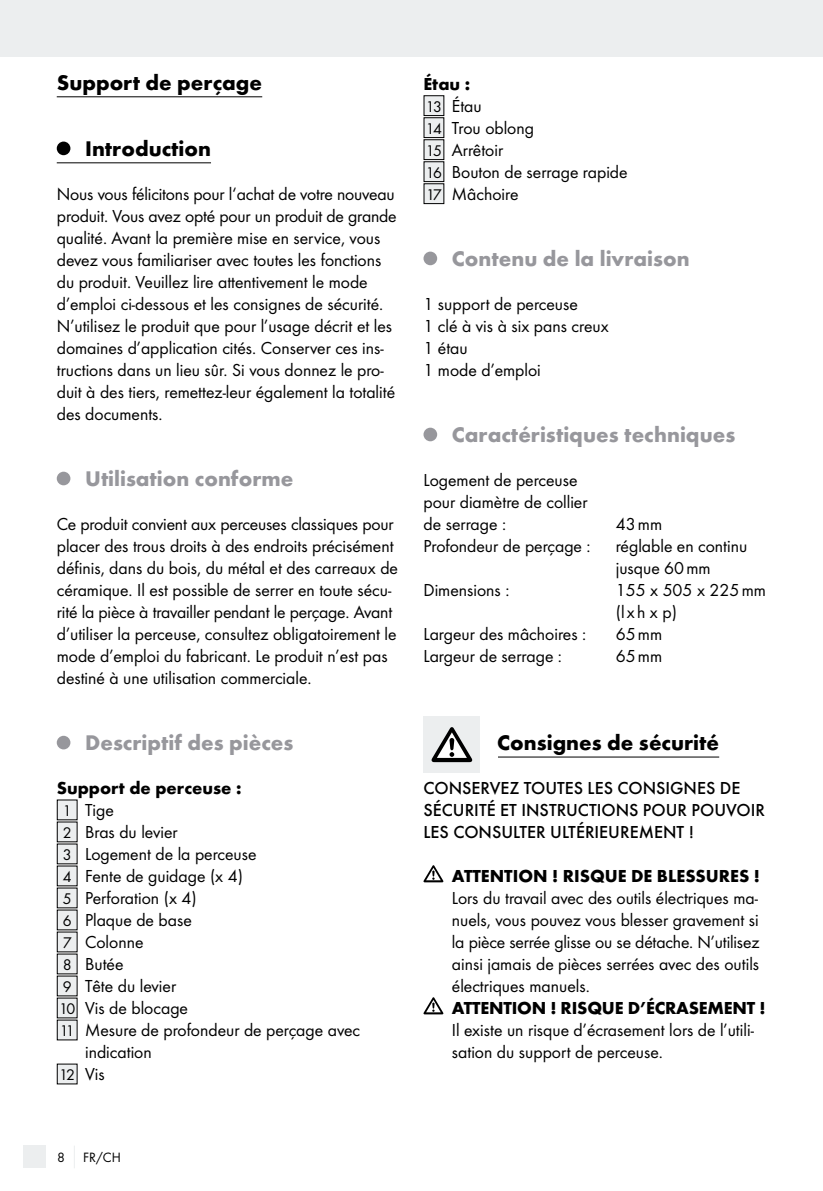
<style>
.page{position:relative;width:823px;height:1191px;background:#fff}
.page>*{position:absolute;margin:0;border:0;box-sizing:border-box;transform-origin:0 0}
.t1{font:700 22px "Futura";color:#97979c}
.t2{font:700 22px "Futura";color:#000}
.t3{font:18px/22px "Futura Boo";color:#000}
.t4{font:500 18px/22px "Futura";color:#000}
.t5{font:700 18px "Futura";color:#000}
.t6{font:14px "Futura Boo";color:#000}
.s1{font-size:16px}
</style>
<div class="page">
<div style="left:0;top:0;width:822px;height:57px;background:#eceeef"></div>
<div style="left:23px;top:1145px;width:22px;height:23px;background:#eceeef"></div>
<svg style="left:74px;top:1146px;width:1px;height:22px"></svg>
<hr style="left:57px;top:96px;width:205px;height:1px;background:#000">
<hr style="left:57px;top:162px;width:154px;height:1px;background:#000">
<div style="left:57px;top:142px;width:13px;height:13px;background:#000;border-radius:50%"></div>
<div style="left:57px;top:472px;width:13px;height:13px;background:#97979c;border-radius:50%"></div>
<div style="left:57px;top:736px;width:13px;height:13px;background:#97979c;border-radius:50%"></div>
<div style="left:57px;top:800px;width:20px;height:20px;background:#eceeef"></div>
<div style="left:57px;top:822px;width:20px;height:20px;background:#eceeef"></div>
<div style="left:57px;top:844px;width:20px;height:20px;background:#eceeef"></div>
<div style="left:57px;top:866px;width:20px;height:20px;background:#eceeef"></div>
<div style="left:57px;top:888px;width:20px;height:20px;background:#eceeef"></div>
<div style="left:57px;top:910px;width:20px;height:20px;background:#eceeef"></div>
<div style="left:57px;top:932px;width:20px;height:20px;background:#eceeef"></div>
<div style="left:57px;top:954px;width:20px;height:20px;background:#eceeef"></div>
<div style="left:57px;top:976px;width:20px;height:20px;background:#eceeef"></div>
<div style="left:57px;top:998px;width:20px;height:20px;background:#eceeef"></div>
<div style="left:57px;top:1020px;width:20px;height:20px;background:#eceeef"></div>
<div style="left:57px;top:1064px;width:20px;height:20px;background:#eceeef"></div>
<hr style="left:423px;top:756px;width:295px;height:1px;background:#000">
<div style="left:424px;top:96px;width:19px;height:20px;background:#eceeef"></div>
<div style="left:423px;top:95px;width:21px;height:21px;border:1px solid #000"></div>
<div style="left:424px;top:118px;width:19px;height:20px;background:#eceeef"></div>
<div style="left:423px;top:117px;width:21px;height:21px;border:1px solid #000"></div>
<div style="left:424px;top:140px;width:19px;height:20px;background:#eceeef"></div>
<div style="left:423px;top:139px;width:21px;height:21px;border:1px solid #000"></div>
<div style="left:424px;top:162px;width:19px;height:20px;background:#eceeef"></div>
<div style="left:423px;top:161px;width:21px;height:21px;border:1px solid #000"></div>
<div style="left:424px;top:184px;width:19px;height:20px;background:#eceeef"></div>
<div style="left:423px;top:183px;width:21px;height:21px;border:1px solid #000"></div>
<div style="left:423px;top:252px;width:14px;height:13px;background:#97979c;border-radius:50%"></div>
<div style="left:423px;top:428px;width:14px;height:13px;background:#97979c;border-radius:50%"></div>
<div style="left:480px;top:716px;width:17px;height:57px;background:#fff"></div>
<div style="left:423px;top:716px;width:57px;height:57px;background:#eceeef"></div>
<svg style="left:431px;top:727px;width:41px;height:35px"></svg>
<svg style="left:423px;top:865px;width:20px;height:17px"></svg>
<svg style="left:423px;top:997px;width:20px;height:17px"></svg>
<p class="t2" style="left:57px;top:69px;width:207px">Support de perçage</p>
<p class="t2" style="left:85px;top:135px;width:127px">Introduction</p>
<p class="t3" style="left:57px;top:183px;width:341px">Nous vous félicitons pour l‘achat de votre nouveau produit. Vous avez opté pour un produit de grande qualité. Avant la première mise en service, vous devez vous familiariser avec toutes les fonctions du produit. Veuillez lire attentivement le mode d’emploi ci-dessous et les consignes de sécurité.<br>N’utilisez le produit que pour l’usage décrit et les domaines d’application cités. Conserver ces ins&shy;tructions dans un lieu sûr. Si vous donnez le pro&shy;duit à des tiers, remettez-leur également la totalité des documents.</p>
<p class="t1" style="left:85px;top:465px;width:210px">Utilisation conforme</p>
<p class="t3" style="left:57px;top:513px;width:342px">Ce produit convient aux perceuses classiques pour placer des trous droits à des endroits précisément définis, dans du bois, du métal et des carreaux de céramique. Il est possible de serrer en toute sécu&shy;rité la pièce à travailler pendant le perçage. Avant d’utiliser la perceuse, consultez obligatoirement le mode d’emploi du fabricant. Le produit n’est pas destiné à une utilisation commerciale.</p>
<p class="t1" style="left:85px;top:729px;width:210px">Descriptif des pièces</p>
<p class="t5" style="left:57px;top:777px;width:186px">Support de perceuse :</p>
<p class="t3" style="left:63px;top:799px;width:53px"><span class="s1">1</span> Tige</p>
<p class="t3" style="left:63px;top:821px;width:116px"><span class="s1">2</span> Bras du levier</p>
<p class="t3" style="left:63px;top:843px;width:195px"><span class="s1">3</span> Logement de la perceuse</p>
<p class="t3" style="left:63px;top:865px;width:182px"><span class="s1">4</span> Fente de guidage (x 4)</p>
<p class="t3" style="left:63px;top:887px;width:135px"><span class="s1">5</span> Perforation (x 4)</p>
<p class="t3" style="left:63px;top:909px;width:130px"><span class="s1">6</span> Plaque de base</p>
<p class="t3" style="left:63px;top:931px;width:82px"><span class="s1">7</span> Colonne</p>
<p class="t3" style="left:63px;top:953px;width:62px"><span class="s1">8</span> Butée</p>
<p class="t3" style="left:63px;top:975px;width:115px"><span class="s1">9</span> Tête du levier</p>
<p class="t3" style="left:59px;top:997px;width:130px"><span class="s1">10</span> Vis de blocage</p>
<p class="t3" style="left:60px;top:1019px;width:302px"><span class="s1">11</span> Mesure de profondeur de perçage avec</p>
<p class="t3" style="left:85px;top:1041px;width:68px">indication</p>
<p class="t3" style="left:59px;top:1063px;width:47px"><span class="s1">12</span> Vis</p>
<p class="t5" style="left:423px;top:73px;width:48px">Étau :</p>
<p class="t3" style="left:425px;top:95px;width:203px"><span class="s1">13</span> Étau<br><span class="s1">14</span> Trou oblong<br><span class="s1">15</span> Arrêtoir<br><span class="s1">16</span> Bouton de serrage rapide<br><span class="s1">17</span> Mâchoire</p>
<p class="t1" style="left:451px;top:245px;width:239px">Contenu de la livraison</p>
<p class="t3" style="left:423px;top:293px;width:187px">1 support de perceuse<br>1 clé à vis à six pans creux<br>1 étau<br>1 mode d’emploi</p>
<p class="t1" style="left:451px;top:421px;width:285px">Caractéristiques techniques</p>
<p class="t3" style="left:423px;top:469px;width:165px">Logement de perceuse pour diamètre de collier de serrage :</p>
<p class="t3" style="left:615px;top:513px;width:48px">43mm</p>
<p class="t3" style="left:423px;top:535px;width:168px">Profondeur de perçage :</p>
<p class="t3" style="left:615px;top:535px;width:133px">réglable en continu jusque 60mm</p>
<p class="t3" style="left:423px;top:579px;width:87px">Dimensions :</p>
<p class="t3" style="left:615px;top:579px;width:152px">155 x 505 x 225mm (lxh x p)</p>
<p class="t3" style="left:423px;top:623px;width:164px">Largeur des mâchoires :</p>
<p class="t3" style="left:615px;top:623px;width:48px">65mm</p>
<p class="t3" style="left:423px;top:645px;width:140px">Largeur de serrage :</p>
<p class="t3" style="left:615px;top:645px;width:48px">65mm</p>
<p class="t2" style="left:497px;top:729px;width:223px">Consignes de sécurité</p>
<p class="t4" style="left:423px;top:777px;width:343px">CONSERVEZ TOUTES LES CONSIGNES DE<br>SÉCURITÉ ET INSTRUCTIONS POUR POUVOIR<br>LES CONSULTER ULTÉRIEUREMENT !</p>
<p class="t5" style="left:451px;top:865px;width:309px">ATTENTION ! RISQUE DE BLESSURES !</p>
<p class="t3" style="left:451px;top:887px;width:309px;text-align:justify">Lors du travail avec des outils électriques ma&shy;nuels, vous pouvez vous blesser gravement si la pièce serrée glisse ou se détache. N’utilisez ainsi jamais de pièces serrées avec des outils électriques manuels.</p>
<p class="t5" style="left:451px;top:997px;width:315px">ATTENTION ! RISQUE D’ÉCRASEMENT !</p>
<p class="t3" style="left:451px;top:1019px;width:303px">Il existe un risque d’écrasement lors de l’utili&shy;sation du support de perceuse.</p>
<p class="t6" style="left:57px;top:1149px;width:9px">8</p>
<p class="t6" style="left:83px;top:1149px;width:39px">FR/CH</p>
</div>
